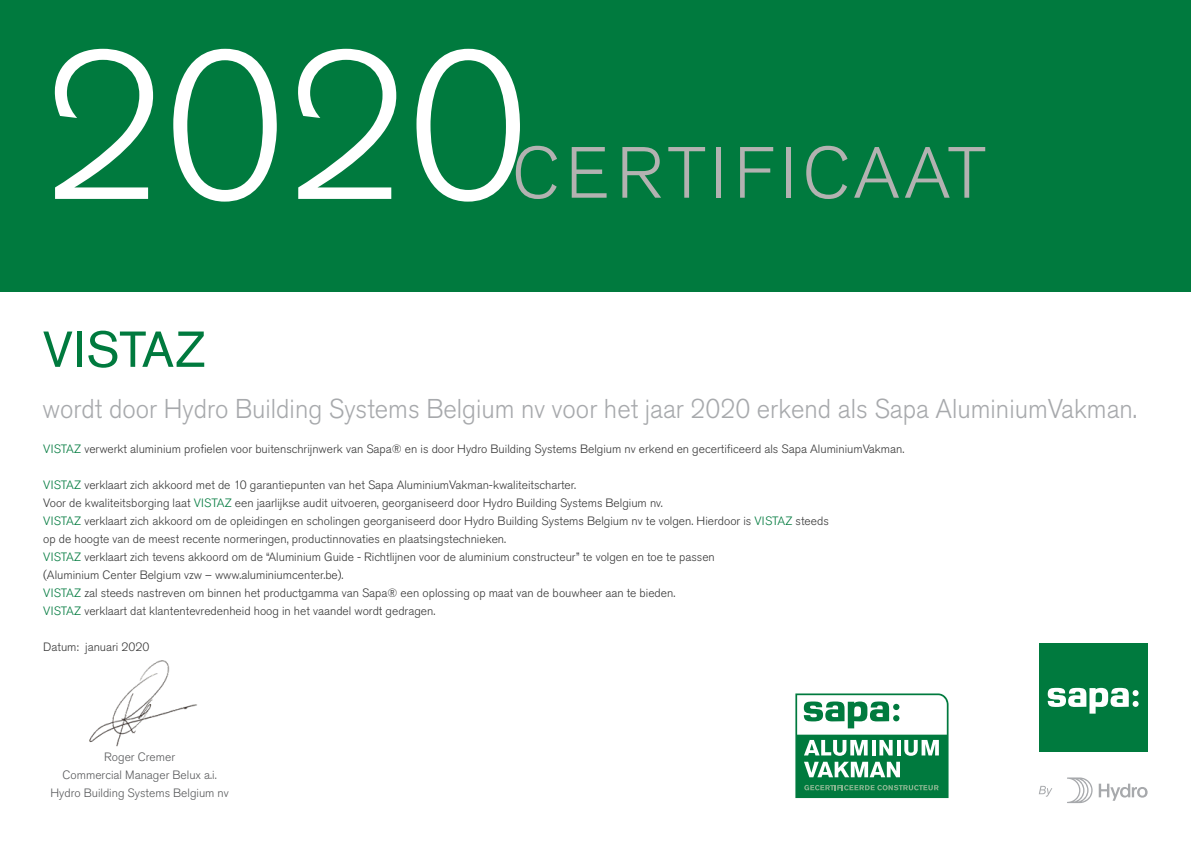
<style>
.page{position:relative;width:1191px;height:842px;background:#fff}
.page>*{position:absolute;margin:0;border:0;box-sizing:border-box;transform-origin:0 0}
.t1{font:300 208.5px "Akzidenz Grotesk Pro";color:#fff}
.t2{font:300 71.8px "Akzidenz Grotesk Pro";letter-spacing:.07em;color:#b3b2b1}
.t3{font:50px "Akzidenz Grotesk Pro";letter-spacing:.01em;color:#007a3e}
.t4{font:300 27px "Akzidenz Grotesk Pro";color:#a7a9ac;scale:.95 1}
.t5{font:300 12px/18px "Akzidenz Grotesk Pro";color:#373737}
.t6{font:300 12px/18px "Akzidenz Grotesk Pro";color:#58595b;text-align:center}
.s1{color:#007a3e}
</style>
<div class="page">
<div style="left:0;top:0;width:1191px;height:292px;background:#007a3e"></div>
<img style="left:89px;top:660px;width:108px;height:87px">
<svg style="left:795px;top:693px;width:153px;height:105px"></svg>
<div style="left:1038px;top:643px;width:109px;height:109px;background:#007a3e"></div>
<svg style="left:1047px;top:688px;width:91px;height:26px"></svg>
<svg style="left:1098px;top:784px;width:49px;height:17px"></svg>
<svg style="left:1067px;top:777px;width:25px;height:26px"></svg>
<svg style="left:1039px;top:786px;width:13px;height:11px"></svg>
<h1 class="t1" style="left:43px;top:-9px;width:488px">2020</h1>
<h2 class="t2" style="left:512px;top:126px;width:475px">CERTIFICAAT</h2>
<h3 class="t3" style="left:43px;top:317px;width:165px">VISTAZ</h3>
<h3 class="t4" style="left:43px;top:391px;width:1153px">wordt door Hydro Building Systems Belgium nv voor het jaar 2020 erkend als Sapa AluminiumVakman.</h3>
<p class="t5" style="left:43px;top:440px;width:862px"><span class="s1">VISTAZ</span> verwerkt aluminium profielen voor buitenschrijnwerk van Sapa® en is door Hydro Building Systems Belgium nv erkend en gecertificeerd als Sapa AluminiumVakman.</p>
<p class="t5" style="left:43px;top:476px;width:787px"><span class="s1">VISTAZ</span> verklaart zich akkoord met de 10 garantiepunten van het Sapa AluminiumVakman-kwaliteitscharter.<br>Voor de kwaliteitsborging laat <span class="s1">VISTAZ</span> een jaarlijkse audit uitvoeren, georganiseerd door Hydro Building Systems Belgium nv.<br><span class="s1">VISTAZ</span> verklaart zich akkoord om de opleidingen en scholingen georganiseerd door Hydro Building Systems Belgium nv te volgen. Hierdoor is <span class="s1">VISTAZ</span> steeds op de hoogte van de meest recente normeringen, productinnovaties en plaatsingstechnieken.<br><span class="s1">VISTAZ</span> verklaart zich tevens akkoord om de “Aluminium Guide - Richtlijnen voor de aluminium constructeur” te volgen en toe te passen<br>(Aluminium Center Belgium vzw – www.aluminiumcenter.be).<br><span class="s1">VISTAZ</span> zal steeds nastreven om binnen het productgamma van Sapa® een oplossing op maat van de bouwheer aan te bieden.<br><span class="s1">VISTAZ</span> verklaart dat klantentevredenheid hoog in het vaandel wordt gedragen.</p>
<p class="t5" style="left:43px;top:638px;width:108px">Datum: januari 2020</p>
<p class="t6" style="left:50px;top:748px;width:180px">Roger Cremer<br>Commercial Manager Belux a.i.<br>Hydro Building Systems Belgium nv</p>
</div>
